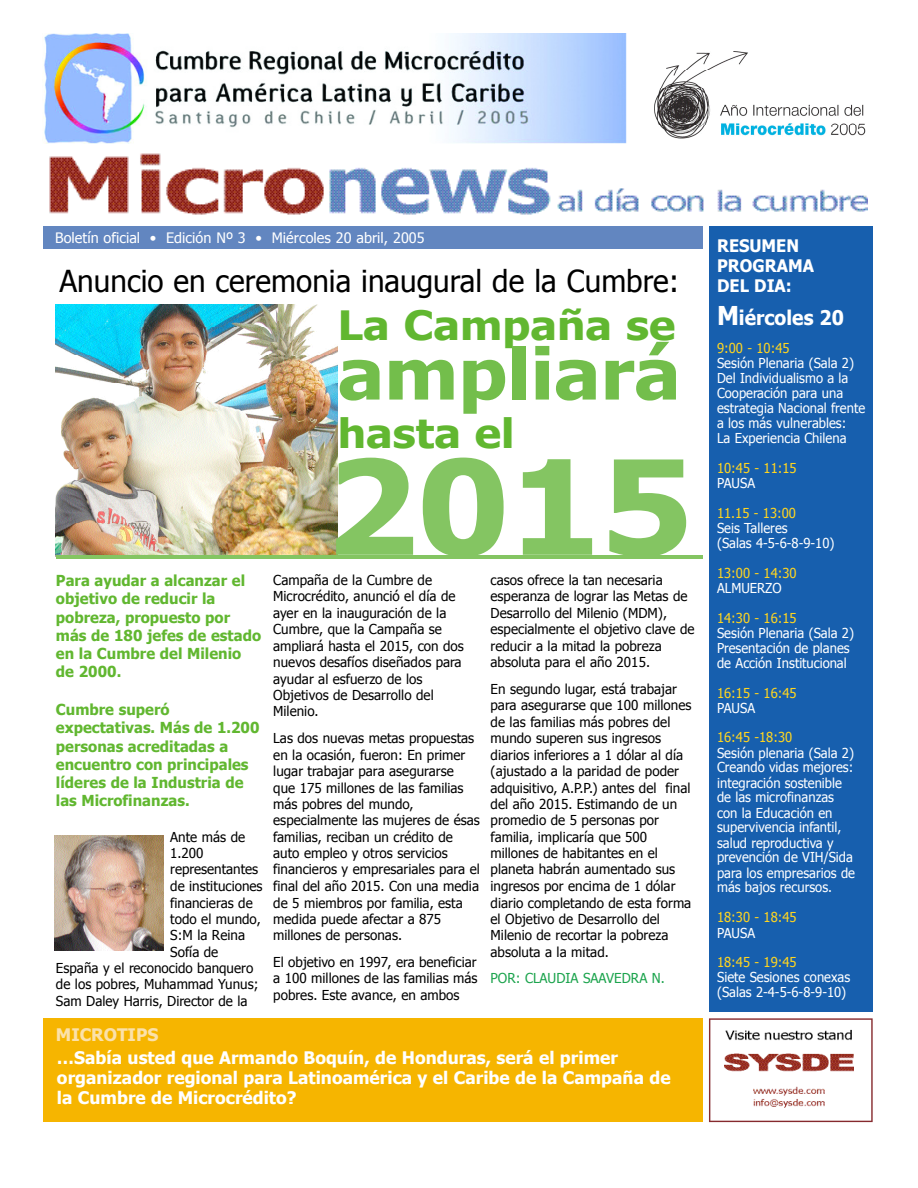
<style>
.page{position:relative;width:918px;height:1188px;background:#fff}
.page>*{position:absolute;margin:0;border:0;box-sizing:border-box;transform-origin:0 0}
.t1{font:700 131.1px "Tahoma";color:#84c562;scale:1.1 1}
.t2{font:700 70.65px "Tahoma";color:#73be4b;scale:1.1 1}
.t3{font:700 40.35px "Tahoma";color:#61b730;scale:1.1 1}
.t4{font:30.3px "Tahoma";color:#000}
.t5{font:700 20.1px "Tahoma";color:#fff;scale:.95 1}
.t6{font:700 17.25px/20.2px "Tahoma";color:#fff}
.t7{font:700 17.25px/19.8px "Tahoma";color:#fff;scale:.95 1}
.t8{font:700 17.25px "Tahoma";color:#fbe1aa}
.t9{font:700 15.15px/18.1px "Tahoma";color:#61b730}
.t10{font:14.4px "Tahoma";color:#fff}
.t11{font:13.65px/16.5px "Tahoma";color:#000}
.t12{font:13.65px/15px "Tahoma";color:#fff;scale:.95 1}
.t13{font:13.65px "Tahoma";color:#ffd520;scale:.95 1}
.t14{font:13.65px "Tahoma";color:#1da44e}
.s1{font-size:25.95px}
</style>
<div class="page">
<img style="left:56px;top:304px;width:282px;height:251px">
<div style="left:43px;top:226px;width:659px;height:23px;background:#6286c0"></div>
<img style="left:44px;top:33px;width:582px;height:110px">
<img style="left:49px;top:153px;width:818px;height:62px">
<img style="left:655px;top:52px;width:210px;height:86px">
<svg style="left:709px;top:1018px;width:164px;height:104px"></svg>
<div style="left:43px;top:1019px;width:659px;height:103px;background:#f6b500"></div>
<div style="left:709px;top:226px;width:164px;height:786px;background:#175fae"></div>
<hr style="left:56px;top:555px;width:646px;height:4px;background:#84c562">
<img style="left:54px;top:836px;width:110px;height:115px">
<p class="t10" style="left:55px;top:229px;width:371px">Boletín oficial • Edición Nº 3 • Miércoles 20 abril, 2005</p>
<h3 class="t4" style="left:59px;top:262px;width:621px">Anuncio en ceremonia inaugural de la Cumbre:</h3>
<h3 class="t3" style="left:338px;top:300px;width:308px">La Campaña se</h3>
<h2 class="t2" style="left:338px;top:329px;width:313px">ampliará</h2>
<h3 class="t3" style="left:338px;top:408px;width:162px">hasta el</h3>
<p class="t9" style="left:56px;top:571px;width:207px">Para ayudar a alcanzar el objetivo de reducir la pobreza, propuesto por más de 180 jefes de estado en la Cumbre del Milenio de 2000.</p>
<p class="t9" style="left:56px;top:700px;width:205px">Cumbre superó expectativas. Más de 1.200 personas acreditadas a encuentro con principales líderes de la Industria de las Microfinanzas.</p>
<p class="t11" style="left:170px;top:828px;width:77px">Ante más de</p>
<p class="t11" style="left:170px;top:845px;width:35px">1.200</p>
<p class="t11" style="left:170px;top:861px;width:90px">representantes</p>
<p class="t11" style="left:170px;top:877px;width:94px">de instituciones</p>
<p class="t11" style="left:170px;top:894px;width:84px">financieras de</p>
<p class="t11" style="left:170px;top:910px;width:92px">todo el mundo,</p>
<p class="t11" style="left:170px;top:927px;width:76px">S:M la Reina</p>
<p class="t11" style="left:170px;top:943px;width:50px">Sofía de</p>
<p class="t11" style="left:56px;top:960px;width:199px">España y el reconocido banquero</p>
<p class="t11" style="left:56px;top:976px;width:204px">de los pobres, Muhammad Yunus;</p>
<p class="t11" style="left:56px;top:992px;width:193px">Sam Daley Harris, Director de la</p>
<p class="t8" style="left:56px;top:1024px;width:104px">MICROTIPS</p>
<h1 class="t1" style="left:325px;top:424px;width:335px">2015</h1>
<p class="t11" style="left:273px;top:572px;width:192px">Campaña de la Cumbre de<br>Microcrédito, anunció el día de ayer en la inauguración de la<br>Cumbre, que la Campaña se ampliará hasta el 2015, con dos nuevos desafíos diseñados para ayudar al esfuerzo de los<br>Objetivos de Desarrollo del<br>Milenio.</p>
<p class="t11" style="left:273px;top:730px;width:208px">Las dos nuevas metas propuestas en la ocasión, fueron: En primer lugar trabajar para asegurarse<br>que 175 millones de las familias más pobres del mundo, especialmente las mujeres de ésas familias, reciban un crédito de auto empleo y otros servicios financieros y empresariales para el final del año 2015. Con una media de 5 miembros por familia, esta medida puede afectar a 875 millones de personas.</p>
<p class="t11" style="left:273px;top:954px;width:206px;text-align:justify">El objetivo en 1997, era beneficiar a 100 millones de las familias más pobres. Este avance, en ambos</p>
<p class="t11" style="left:491px;top:572px;width:205px">casos ofrece la tan necesaria esperanza de lograr las Metas de<br>Desarrollo del Milenio (MDM), especialmente el objetivo clave de reducir a la mitad la pobreza absoluta para el año 2015.</p>
<p class="t11" style="left:491px;top:680px;width:203px">En segundo lugar, está trabajar para asegurarse que 100 millones de las familias más pobres del mundo superen sus ingresos diarios inferiores a 1 dólar al día (ajustado a la paridad de poder adquisitivo, A.P.P.) antes del final del año 2015. Estimando de un promedio de 5 personas por familia, implicaría que 500 millones de habitantes en el planeta habrán aumentado sus ingresos por encima de 1 dólar diario completando de esta forma el Objetivo de Desarrollo del<br>Milenio de recortar la pobreza absoluta a la mitad.</p>
<p class="t14" style="left:491px;top:970px;width:176px">POR: CLAUDIA SAAVEDRA N.</p>
<p class="t6" style="left:57px;top:1047px;width:615px">…Sabía usted que Armando Boquín, de Honduras, será el primer organizador regional para Latinoamérica y el Caribe de la Campaña de la Cumbre de Microcrédito?</p>
<p class="t7" style="left:717px;top:236px;width:103px">RESUMEN<br>PROGRAMA<br>DEL DIA:</p>
<h3 class="t5" style="left:717px;top:305px;width:135px"><span class="s1">M</span>iércoles 20</h3>
<p class="t13" style="left:717px;top:339px;width:78px">9:00 - 10:45</p>
<p class="t12" style="left:717px;top:355px;width:158px">Sesión Plenaria (Sala 2)<br>Del Individualismo a la<br>Cooperación para una estrategia Nacional frente a los más vulnerables:<br>La Experiencia Chilena</p>
<p class="t13" style="left:717px;top:459px;width:85px">10:45 - 11:15</p>
<p class="t12" style="left:717px;top:475px;width:42px">PAUSA</p>
<p class="t13" style="left:717px;top:504px;width:85px">11.15 - 13:00</p>
<p class="t12" style="left:717px;top:520px;width:125px">Seis Talleres<br>(Salas 4-5-6-8-9-10)</p>
<p class="t13" style="left:717px;top:564px;width:85px">13:00 - 14:30</p>
<p class="t12" style="left:717px;top:580px;width:70px">ALMUERZO</p>
<p class="t13" style="left:717px;top:609px;width:85px">14:30 - 16:15</p>
<p class="t12" style="left:717px;top:625px;width:146px">Sesión Plenaria (Sala 2)<br>Presentación de planes de Acción Institucional</p>
<p class="t13" style="left:717px;top:684px;width:85px">16:15 - 16:45</p>
<p class="t12" style="left:717px;top:700px;width:42px">PAUSA</p>
<p class="t13" style="left:717px;top:729px;width:81px">16:45 -18:30</p>
<p class="t12" style="left:717px;top:745px;width:147px">Sesión plenaria (Sala 2)<br>Creando vidas mejores: integración sostenible de las microfinanzas con la Educación en supervivencia infantil, salud reproductiva y prevención de VIH/Sida para los empresarios de más bajos recursos.</p>
<p class="t13" style="left:717px;top:909px;width:85px">18:30 - 18:45</p>
<p class="t12" style="left:717px;top:925px;width:42px">PAUSA</p>
<p class="t13" style="left:717px;top:954px;width:85px">18:45 - 19:45</p>
<p class="t12" style="left:717px;top:970px;width:142px">Siete Sesiones conexas (Salas 2-4-5-6-8-9-10)</p>
</div>
